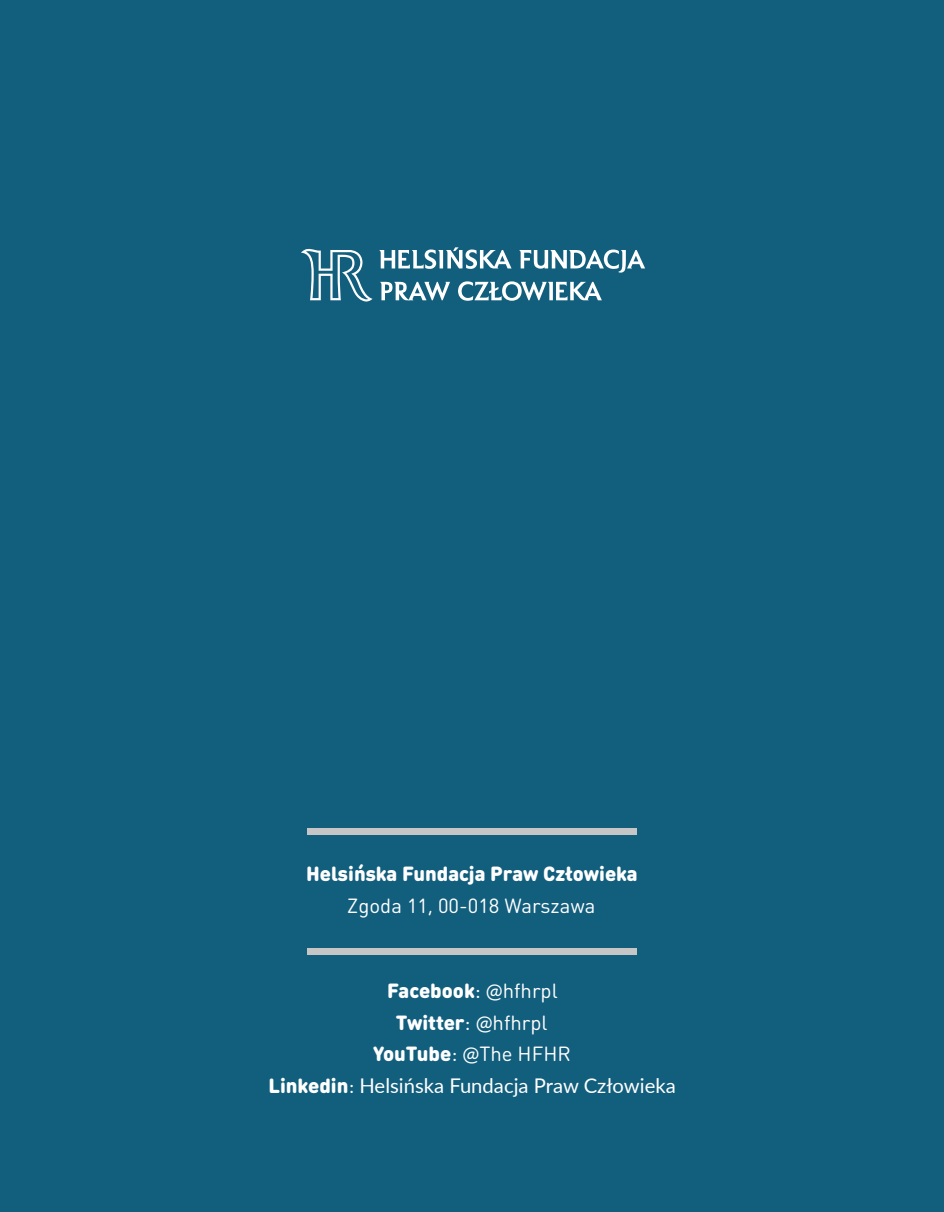
<style>
.page{position:relative;width:944px;height:1212px;background:#125e7d}
.page>*{position:absolute;margin:0;border:0;box-sizing:border-box;transform-origin:0 0}
.t1{font:900 20.25px/31.5px "DIN Round Pro";color:#fff;text-align:center}
.t2{font:20.25px "Lato";color:#fff}
.t3{font:20.25px "DIN Round Pro";color:#fff}
.s1{font-weight:400}
.s2{font-family:"Lato";font-weight:400}
.s3{font-family:"DIN Round Pro";font-weight:900}
.s4{font-family:"DIN Round Pro"}
</style>
<div class="page">
<svg style="left:380px;top:282px;width:70px;height:18px"></svg>
<svg style="left:458px;top:281px;width:144px;height:20px"></svg>
<svg style="left:379px;top:247px;width:133px;height:22px"></svg>
<svg style="left:519px;top:250px;width:126px;height:23px"></svg>
<svg style="left:301px;top:249px;width:72px;height:53px"></svg>
<div style="left:307px;top:828px;width:330px;height:6px;background:#c6c6c6"></div>
<div style="left:307px;top:948px;width:330px;height:7px;background:#c6c6c6"></div>
<p class="t1" style="left:306px;top:857px;width:333px">Helsińska Fundacja Praw Człowieka</p>
<p class="t3" style="left:347px;top:892px;width:250px">Zgoda 11, 00-018 Warszawa</p>
<p class="t1" style="left:373px;top:974px;width:199px">Facebook<span class="s1">:</span> <span class="s2">@</span><span class="s1">hfhrpl<br></span>Twitter<span class="s1">:</span> <span class="s2">@</span><span class="s1">hfhrpl<br></span>YouTube<span class="s1">:</span> <span class="s2">@</span><span class="s1">The HFHR</span></p>
<p class="t2" style="left:268px;top:1071px;width:409px"><span class="s3">Linkedin</span><span class="s4">:</span> Helsińska Fundacja Praw Człowieka</p>
</div>
